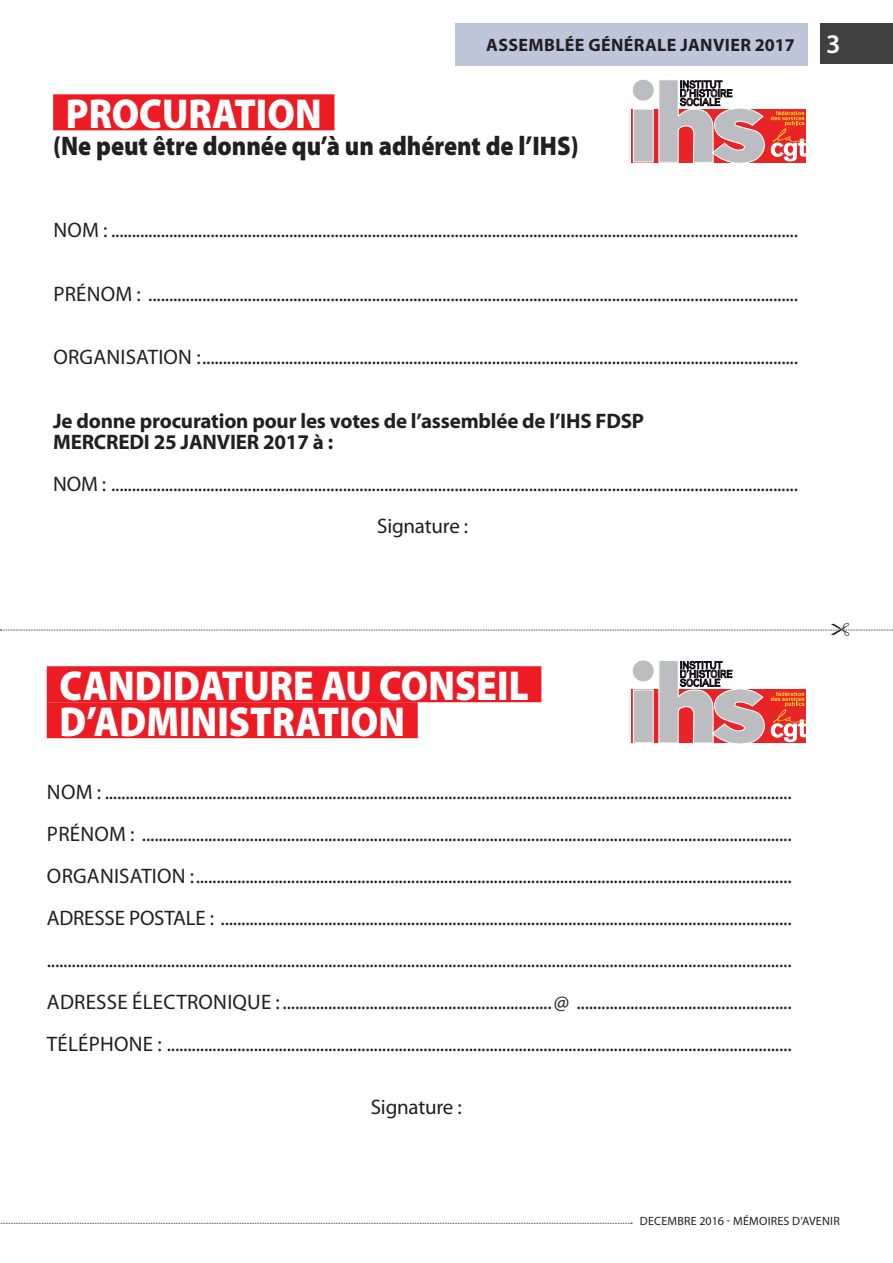
<style>
.page{position:relative;width:893px;height:1263px;background:#fff}
.page>*{position:absolute;margin:0;border:0;box-sizing:border-box;transform-origin:0 0}
.t1{font:900 42px/36px "Myriad Pro";color:#fff;scale:.9 1}
.t2{font:900 27px "Myriad Pro";color:#231f20;scale:.9 1}
.t3{font:21px/42px "Myriad Pro";letter-spacing:.01em;color:#231f20;text-align:justify}
.t4{font:21px/42px "Myriad Pro";letter-spacing:-.01em;color:#231f20;text-align:center}
.t5{font:700 21px/21px "Myriad Pro";letter-spacing:-.01em;color:#231f20}
.t6{font:700 18px "Myriad Pro";letter-spacing:.02em;color:#231f20}
.t7{font:12px "Myriad Pro";letter-spacing:.02em;color:#231f20}
.s1{font-weight:600;font-size:27px;color:#fff}
</style>
<div class="page">
<svg style="left:0;top:1223px;width:632px;height:1px"></svg>
<div style="left:47px;top:666px;width:494px;height:36px;background:#ed1c24"></div>
<div style="left:47px;top:702px;width:371px;height:36px;background:#ed1c24"></div>
<div style="left:631px;top:689px;width:175px;height:54px;background:#e82426"></div>
<div style="left:633px;top:690px;width:20px;height:53px;background:#bbbdc0"></div>
<div style="left:633px;top:689px;width:21px;height:54px;border:1px solid #fff"></div>
<svg style="left:658px;top:660px;width:107px;height:84px"></svg>
<div style="left:632px;top:660px;width:22px;height:22px;background:#bbbdc0;border-radius:50%"></div>
<div style="left:632px;top:659px;width:23px;height:23px;border:1px solid #fff;border-radius:50%"></div>
<svg style="left:771px;top:692px;width:35px;height:50px"></svg>
<svg style="left:0;top:23px;width:893px;height:608px"></svg>
<p class="t6" style="left:486px;top:39px;width:356px">ASSEMBLÉE GÉNÉRALE JANVIER 2017 <span class="s1">3</span></p>
<h1 class="t1" style="left:66px;top:100px;width:286px">PROCURATION</h1>
<p class="t2" style="left:53px;top:136px;width:585px">(Ne peut être donnée qu’à un adhérent de l’IHS)</p>
<p class="t3" style="left:53px;top:211px;width:746px">NOM : ......................................................................................................................................................................</p>
<p class="t3" style="left:53px;top:275px;width:746px">PRÉNOM : .............................................................................................................................................................</p>
<p class="t3" style="left:53px;top:339px;width:746px">ORGANISATION : ................................................................................................................................................</p>
<p class="t5" style="left:53px;top:412px;width:592px">Je donne procuration pour les votes de l’assemblée de l’IHS FDSP<br>MERCREDI 25 JANVIER 2017 à :</p>
<p class="t4" style="left:53px;top:465px;width:746px">NOM : ......................................................................................................................................................................<br>Signature :</p>
<h1 class="t1" style="left:60px;top:672px;width:523px">CANDIDATURE AU CONSEIL<br>D’ADMINISTRATION</h1>
<p class="t3" style="left:47px;top:773px;width:746px">NOM : ......................................................................................................................................................................<br>PRÉNOM : .............................................................................................................................................................<br>ORGANISATION : ................................................................................................................................................<br>ADRESSE POSTALE : .......................................................................................................................................... ....................................................................................................................................................................................<br>ADRESSE ÉLECTRONIQUE : .................................................................@ ....................................................<br>TÉLÉPHONE : .......................................................................................................................................................</p>
<p class="t4" style="left:371px;top:1088px;width:92px">Signature :</p>
<p class="t7" style="left:640px;top:1217px;width:201px">DECEMBRE 2016 - MÉMOIRES D’AVENIR</p>
</div>
